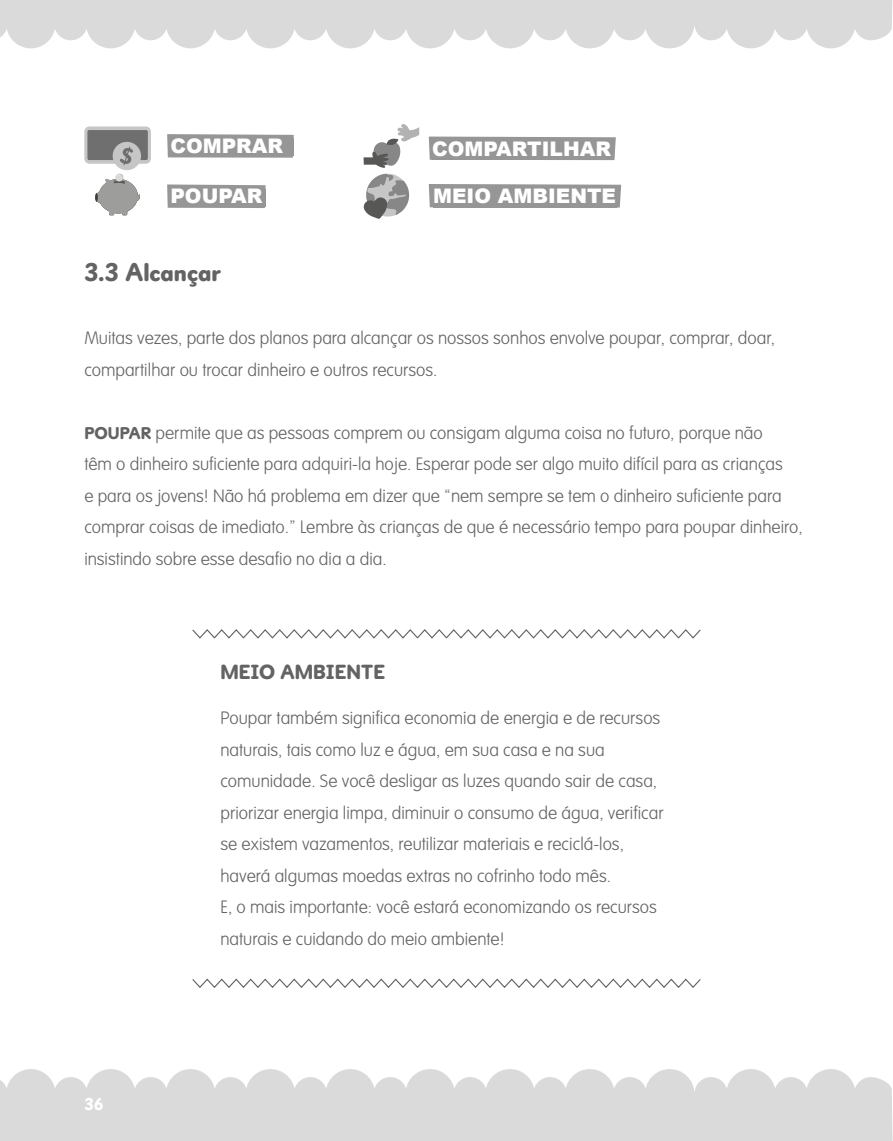
<style>
.page{position:relative;width:893px;height:1141px;background:#fff}
.page>*{position:absolute;margin:0;border:0;box-sizing:border-box;transform-origin:0 0}
.t1{font:900 26.25px "Sesame Teaching";color:#646363}
.t2{font:900 21px "Sesame Teaching";color:#646363}
.t3{font:900 20.12px "Arial";color:#fff}
.t4{font:100 17.5px/31.5px "Sesame Wkshp";color:#646363}
.t5{font:900 17.5px "Sesame Teaching";color:#fff}
.s1{font-family:"Sesame Teaching";font-weight:900}
</style>
<div class="page">
<svg style="left:0;top:1069px;width:893px;height:72px;fill:#dadada"></svg>
<svg style="left:0;top:0;width:893px;height:48px;fill:#dadada"></svg>
<svg style="left:167px;top:134px;width:127px;height:24px"></svg>
<div style="left:170px;top:139px;width:124px;height:17px;background:#979696"></div>
<svg style="left:167px;top:184px;width:99px;height:24px"></svg>
<div style="left:170px;top:189px;width:96px;height:17px;background:#979696"></div>
<svg style="left:429px;top:137px;width:187px;height:23px"></svg>
<div style="left:432px;top:141px;width:181px;height:18px;background:#979696"></div>
<svg style="left:429px;top:184px;width:192px;height:24px"></svg>
<div style="left:433px;top:189px;width:184px;height:19px;background:#979696"></div>
<div style="left:364px;top:157px;width:16px;height:8px;background:#575756"></div>
<svg style="left:372px;top:124px;width:47px;height:44px"></svg>
<svg style="left:363px;top:174px;width:46px;height:45px"></svg>
<div style="left:84px;top:126px;width:67px;height:38px;background:#c6c6c6;border-radius:5px"></div>
<div style="left:87px;top:130px;width:61px;height:30px;background:#706f6f;border-radius:2px"></div>
<svg style="left:95px;top:141px;width:48px;height:74px"></svg>
<svg style="left:192px;top:629px;width:509px;height:10px"></svg>
<svg style="left:192px;top:978px;width:509px;height:10px"></svg>
<p class="t3" style="left:170px;top:131px;width:114px">COMPRAR</p>
<p class="t3" style="left:170px;top:182px;width:94px">POUPAR</p>
<h1 class="t1" style="left:84px;top:257px;width:138px">3.3 Alcançar</h1>
<p class="t3" style="left:432px;top:134px;width:180px">COMPARTILHAR</p>
<p class="t3" style="left:433px;top:181px;width:184px">MEIO AMBIENTE</p>
<p class="t4" style="left:84px;top:322px;width:692px">Muitas vezes, parte dos planos para alcançar os nossos sonhos envolve poupar, comprar, doar, compartilhar ou trocar dinheiro e outros recursos.</p>
<p class="t4" style="left:84px;top:417px;width:720px"><span class="s1">POUPAR</span> permite que as pessoas comprem ou consigam alguma coisa no futuro, porque não<br>têm o dinheiro suficiente para adquiri-la hoje. Esperar pode ser algo muito difícil para as crianças<br>e para os jovens! Não há problema em dizer que “nem sempre se tem o dinheiro suficiente para comprar coisas de imediato.” Lembre às crianças de que é necessário tempo para poupar dinheiro, insistindo sobre esse desafio no dia a dia.</p>
<p class="t2" style="left:220px;top:660px;width:166px">MEIO AMBIENTE</p>
<p class="t5" style="left:84px;top:1094px;width:21px">36</p>
<p class="t4" style="left:220px;top:703px;width:445px">Poupar também significa economia de energia e de recursos naturais, tais como luz e água, em sua casa e na sua comunidade. Se você desligar as luzes quando sair de casa, priorizar energia limpa, diminuir o consumo de água, verificar se existem vazamentos, reutilizar materiais e reciclá-los, haverá algumas moedas extras no cofrinho todo mês.<br>E, o mais importante: você estará economizando os recursos naturais e cuidando do meio ambiente!</p>
</div>
